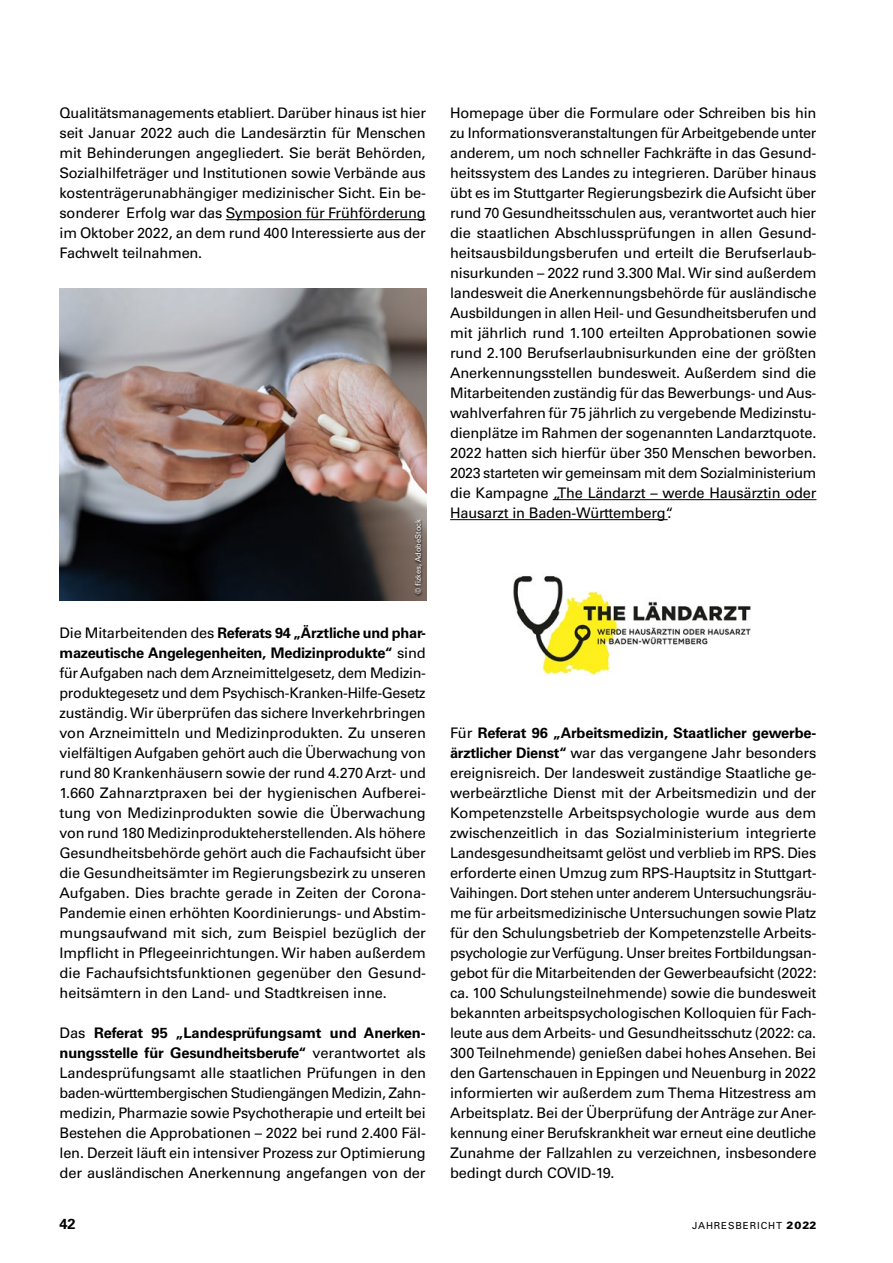
<style>
.page{position:relative;width:893px;height:1263px;background:#fff}
.page>*{position:absolute;margin:0;border:0;box-sizing:border-box;transform-origin:0 0}
.t1{font:14.55px/20px "Univers LT Pro 55 Roman";letter-spacing:-.01em;color:#000;text-align:justify}
.t2{font:700 14.55px "Univers LT Pro 65";color:#000}
.t3{font:9.75px "Univers LT Pro 55 Roman";letter-spacing:.09em;color:#000}
.Bildquellen_weiß{font:7.5px "Univers LT Pro 55 Roman";color:#fff}
.s1{font-family:"Univers LT Pro 65";font-weight:700}
.s2{font-family:"Univers LT Pro 75";font-weight:900;font-size:10.5px}
</style>
<div class="page">
<hr style="left:226px;top:219px;width:200px;height:1px;background:#000">
<hr style="left:553px;top:499px;width:263px;height:1px;background:#000">
<hr style="left:450px;top:519px;width:218px;height:1px;background:#000">
<img style="left:513px;top:576px;width:238px;height:100px">
<img style="left:60px;top:289px;width:366px;height:311px">
<div style="left:414px;top:518px;width:11px;height:78px;background:#000;opacity:.9"></div>
<p class="t1" style="left:60px;top:102px;width:368px">Qualitätsmanagements etabliert. Darüber hinaus ist hier seit Januar 2022 auch die Landesärztin für Menschen mit Behinderungen angegliedert. Sie berät Behörden, Sozialhilfeträger und Institutionen sowie Verbände aus kostenträgerunabhängiger medizinischer Sicht. Ein be&shy;sonderer Erfolg war das Symposion für Frühförderung im Oktober 2022, an dem rund 400 Interessierte aus der Fachwelt teilnahmen.</p>
<p class="Bildquellen_weiß" style="left:413px;top:594px;width:76px;rotate:-90deg">© fizkes, AdobeStock</p>
<p class="t1" style="left:60px;top:622px;width:368px">Die Mitarbeitenden des <span class="s1">Referats 94 „Ärztliche und phar&shy;mazeutische Angelegenheiten, Medizinprodukte“</span> sind für Aufgaben nach dem Arzneimittelgesetz, dem Medizin&shy;produktegesetz und dem Psychisch-Kranken-Hilfe-Gesetz zuständig. Wir überprüfen das sichere Inverkehrbringen von Arzneimitteln und Medizinprodukten. Zu unseren vielfältigen Aufgaben gehört auch die Überwachung von rund 80 Krankenhäusern sowie der rund 4.270 Arzt- und 1.660 Zahnarztpraxen bei der hygienischen Aufberei&shy;tung von Medizinprodukten sowie die Überwachung von rund 180 Medizinprodukteherstellenden. Als höhere Gesundheitsbehörde gehört auch die Fachaufsicht über die Gesundheitsämter im Regierungsbezirk zu unseren Aufgaben. Dies brachte gerade in Zeiten der Corona-Pandemie einen erhöhten Koordinierungs- und Abstim&shy;mungsaufwand mit sich, zum Beispiel bezüglich der Impflicht in Pflegeeinrichtungen. Wir haben außerdem die Fachaufsichtsfunktionen gegenüber den Gesund&shy;heitsämtern in den Land- und Stadtkreisen inne.</p>
<p class="t1" style="left:60px;top:1022px;width:368px">Das <span class="s1">Referat 95 „Landesprüfungsamt und Anerken&shy;nungsstelle für Gesundheitsberufe“</span> verantwortet als Landesprüfungsamt alle staatlichen Prüfungen in den baden-württembergischen Studiengängen Medizin, Zahn&shy;medizin, Pharmazie sowie Psychotherapie und erteilt bei Bestehen die Approbationen – 2022 bei rund 2.400 Fäl&shy;len. Derzeit läuft ein intensiver Prozess zur Optimierung der ausländischen Anerkennung angefangen von der</p>
<p class="t1" style="left:450px;top:102px;width:368px">Homepage über die Formulare oder Schreiben bis hin zu Informationsveranstaltungen für Arbeitgebende unter anderem, um noch schneller Fachkräfte in das Gesund&shy;heitssystem des Landes zu integrieren. Darüber hinaus übt es im Stuttgarter Regierungsbezirk die Aufsicht über rund 70 Gesundheitsschulen aus, verantwortet auch hier die staatlichen Abschlussprüfungen in allen Gesund&shy;heitsausbildungsberufen und erteilt die Berufserlaub&shy;nisurkunden – 2022 rund 3.300 Mal. Wir sind außerdem landesweit die Anerkennungsbehörde für ausländische Ausbildungen in allen Heil- und Gesundheitsberufen und mit jährlich rund 1.100 erteilten Approbationen sowie rund 2.100 Berufserlaubnisurkunden eine der größten Anerkennungsstellen bundesweit. Außerdem sind die Mitarbeitenden zuständig für das Bewerbungs- und Aus&shy;wahlverfahren für 75 jährlich zu vergebende Medizinstu&shy;dienplätze im Rahmen der sogenannten Landarztquote.<br>2022 hatten sich hierfür über 350 Menschen beworben.<br>2023 starteten wir gemeinsam mit dem Sozialministerium die Kampagne „The Ländarzt – werde Hausärztin oder Hausarzt in Baden-Württemberg“.</p>
<p class="t1" style="left:450px;top:722px;width:368px">Für <span class="s1">Referat 96 „Arbeitsmedizin, Staatlicher gewerbe&shy;ärztlicher Dienst“</span> war das vergangene Jahr besonders ereignisreich. Der landesweit zuständige Staatliche ge&shy;werbeärztliche Dienst mit der Arbeitsmedizin und der Kompetenzstelle Arbeitspsychologie wurde aus dem zwischenzeitlich in das Sozialministerium integrierte Landesgesundheitsamt gelöst und verblieb im RPS. Dies erforderte einen Umzug zum RPS-Hauptsitz in Stuttgart-Vaihingen. Dort stehen unter anderem Untersuchungsräu&shy;me für arbeitsmedizinische Untersuchungen sowie Platz für den Schulungsbetrieb der Kompetenzstelle Arbeits&shy;psychologie zur Verfügung. Unser breites Fortbildungsan&shy;gebot für die Mitarbeitenden der Gewerbeaufsicht (2022: ca. 100 Schulungsteilnehmende) sowie die bundesweit bekannten arbeitspsychologischen Kolloquien für Fach&shy;leute aus dem Arbeits- und Gesundheitsschutz (2022: ca.<br>300 Teilnehmende) genießen dabei hohes Ansehen. Bei den Gartenschauen in Eppingen und Neuenburg in 2022 informierten wir außerdem zum Thema Hitzestress am Arbeitsplatz. Bei der Überprüfung der Anträge zur Aner&shy;kennung einer Berufskrankheit war erneut eine deutliche Zunahme der Fallzahlen zu verzeichnen, insbesondere bedingt durch COVID-19.</p>
<p class="t2" style="left:60px;top:1213px;width:18px">42</p>
<p class="t3" style="left:692px;top:1219px;width:126px">JAHRESBERICHT <span class="s2">2022</span></p>
</div>
